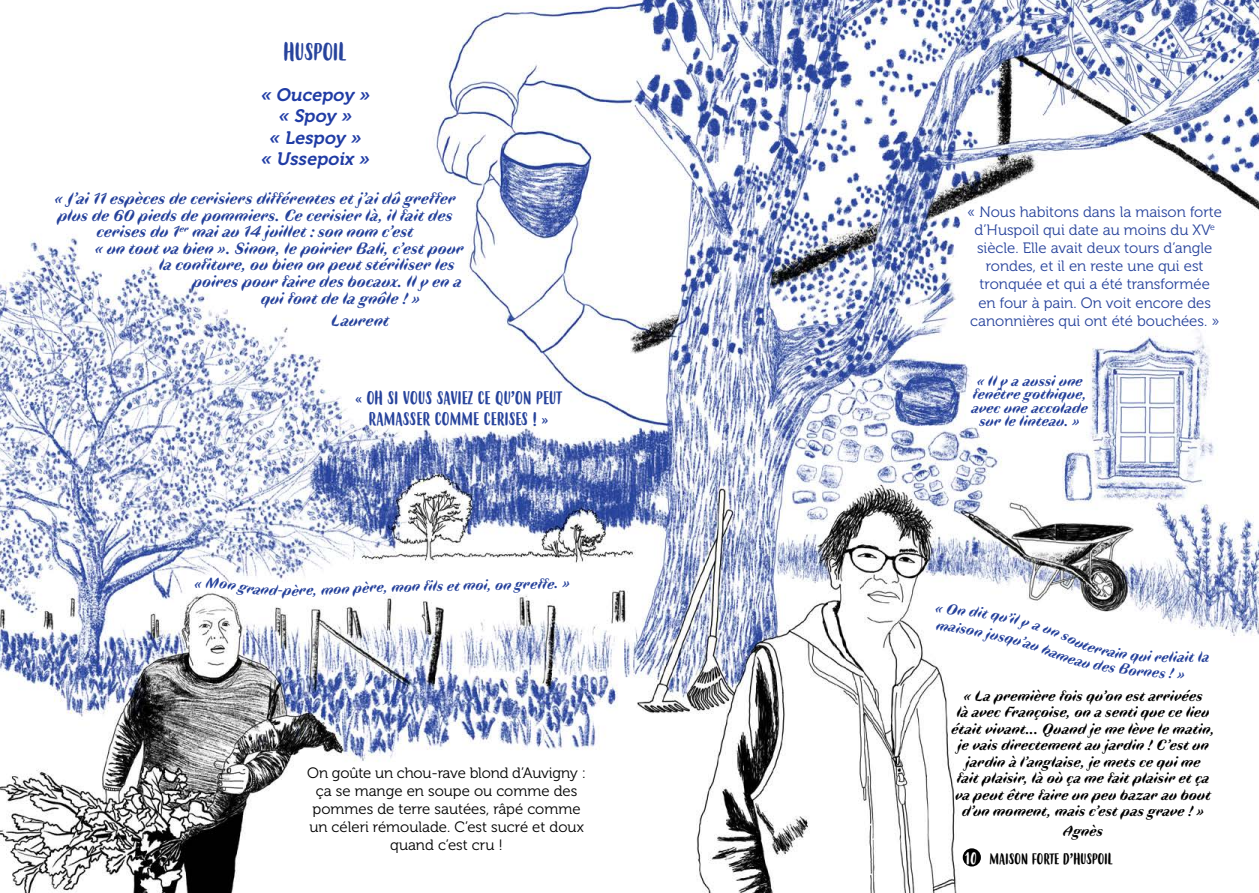
<style>
.page{position:relative;width:1259px;height:893px;background:#fff}
.page>*{position:absolute;margin:0;border:0;box-sizing:border-box;transform-origin:0 0}
.t1{font:24px "Budidaya";color:#27439c}
.t2{font:18px/21.6px "Budidaya";color:#27439c;text-align:center}
.t3{font:italic 18px/21.6px "Museo 700";color:#203ca5;text-align:center}
.t4{font:italic 700 16.5px "Faune Display";color:#27439c}
.t5{font:italic 700 15px/16.5px "Faune Display";color:#000;text-align:center}
.t6{font:15px/18px "Museo 300";color:#27439c;text-align:center}
.t7{font:15px/18px "Museo 300";color:#000;text-align:center}
.t8{font:italic 700 15px/13.5px "Faune Display";color:#27439c;text-align:center}
.t9{font:15px "Budidaya";color:#000}
.s1{font-size:16.5px;color:#fff}
</style>
<div class="page">
<img style="left:0;top:0;width:1259px;height:893px">
<div style="left:962px;top:848px;width:19px;height:18px;background:#000;border-radius:50%"></div>
<svg style="left:194px;top:581px;width:8px;height:7px"></svg>
<svg style="left:219px;top:581px;width:63px;height:15px"></svg>
<svg style="left:292px;top:584px;width:24px;height:13px"></svg>
<svg style="left:370px;top:585px;width:14px;height:7px"></svg>
<svg style="left:935px;top:603px;width:274px;height:75px"></svg>
<h1 class="t1" style="left:283px;top:39px;width:64px">HUSPOIL</h1>
<p class="t3" style="left:260px;top:84px;width:115px">« Oucepoy » « Spoy »<br>« Lespoy » « Ussepoix »</p>
<p class="t4" style="left:55px;top:187px;width:403px">« J’ai 11 espèces de cerisiers différentes et j’ai dû greffer</p>
<p class="t4" style="left:58px;top:204px;width:397px">plus de 60 pieds de pommiers. Ce cerisier là, il fait des</p>
<p class="t4" style="left:97px;top:220px;width:318px">cerises du 1<sup>er</sup> mai au 14 juillet : son nom c’est</p>
<p class="t4" style="left:95px;top:237px;width:371px">« un tout va bien ». Sinon, le poirier Bali, c’est pour</p>
<p class="t4" style="left:159px;top:253px;width:297px">la confiture, ou bien on peut stériliser les</p>
<p class="t4" style="left:193px;top:270px;width:271px">poires pour faire des bocaux. Il y en a</p>
<p class="t4" style="left:261px;top:286px;width:161px">qui font de la gnôle ! »</p>
<p class="t4" style="left:331px;top:309px;width:60px">Laurent</p>
<p class="t8" style="left:206px;top:575px;width:15px">M</p>
<p class="t2" style="left:355px;top:388px;width:208px">« OH SI VOUS SAVIEZ CE QU’ON PEUT<br>RAMASSER COMME CERISES ! »</p>
<p class="t8" style="left:283px;top:583px;width:10px">p</p>
<p class="t8" style="left:321px;top:582px;width:50px;rotate:-3deg">mon pè</p>
<p class="t8" style="left:384px;top:579px;width:188px;rotate:-1deg">, mon f ls et moi, on greffe. »</p>
<p class="t7" style="left:307px;top:764px;width:280px">On goûte un chou-rave blond d’Auvigny : ça se mange en soupe ou comme des pommes de terre sautées, râpé comme un céleri rémoulade. C’est sucré et doux quand c’est cru !</p>
<p class="t6" style="left:967px;top:204px;width:256px">« Nous habitons dans la maison forte d’Huspoil qui date au moins du XV<sup>e </sup>siècle. Elle avait deux tours d’angle rondes, et il en reste une qui est tronquée et qui a été transformée<br>en four à pain. On voit encore des canonnières qui ont été bouchées. »</p>
<p class="t8" style="left:972px;top:373px;width:118px">« Il y a aussi une fenêtre gothique, avec une accolade sur le linteau. »</p>
<p class="t8" style="left:1173px;top:650px;width:6px">i</p>
<p class="t5" style="left:952px;top:686px;width:265px">« La première fois qu’on est arrivées<br>là avec Françoise, on a senti que ce lieu était vivant... Quand je me lève le matin, je vais directement au jardin ! C’est un jardin à l’anglaise, je mets ce qui me<br>fait plaisir, là où ça me fait plaisir et ça va peut être faire un peu bazar au bout d’un moment, mais c’est pas grave ! »</p>
<p class="t5" style="left:1063px;top:821px;width:41px">Agnès</p>
<p class="t9" style="left:965px;top:851px;width:149px"><span class="s1">10</span> MAISON FORTE D’HUSPOIL</p>
</div>
